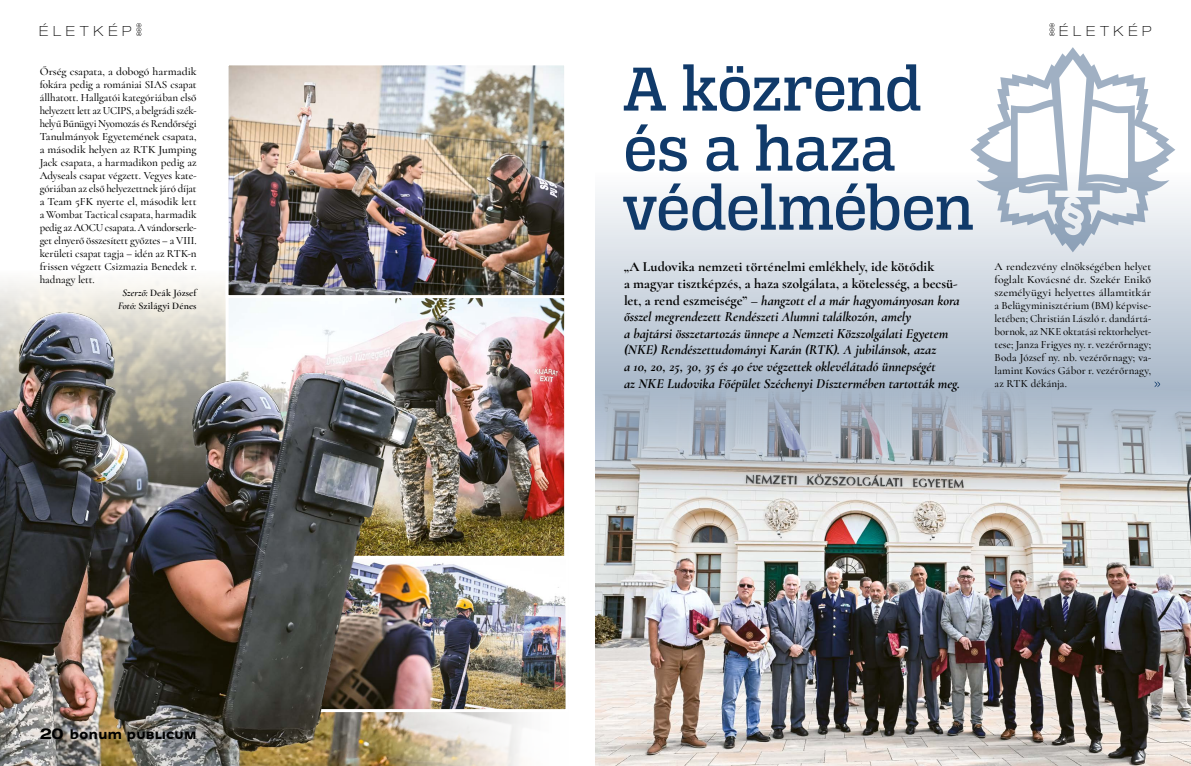
<style>
.page{position:relative;width:1191px;height:766px;background:#fff}
.page>*{position:absolute;margin:0;border:0;box-sizing:border-box;transform-origin:0 0}
.t1{font:66px/59.5px "Alianza Slab 500";letter-spacing:-.01em;color:#103a6a}
.t2{font:italic 700 14px/16.6px "Cormorant";color:#000}
.t3{font:700 14px "Westeinde Caption";letter-spacing:.005em;color:#000}
.t4{font:100 expanded 14px "Helvetica Neue LT Pro";letter-spacing:.35em;color:#000}
.t5{font:500 11px/13px "Cormorant";color:#000;text-align:justify;scale:1.06 1}
.t6{font:500 11px/13px "Cormorant";color:#000;text-align:justify;scale:1.05 1}
.t7{font:600 10px/13px "Cormorant";letter-spacing:.01em;color:#000;text-align:center}
.s1{font-style:italic}
.s2{font-family:"Helvetica Neue LT Pro";font-stretch:expanded;font-size:15px}
.s3{font-style:normal}
</style>
<div class="page">
<img style="left:0;top:279px;width:527px;height:486px">
<img style="left:423px;top:298px;width:140px;height:257px">
<svg style="left:595px;top:194px;width:596px;height:180px;background:#ced6e0"></svg>
<img style="left:595px;top:374px;width:596px;height:391px">
<img style="left:229px;top:66px;width:334px;height:228px">
<div style="left:225px;top:62px;width:342px;height:236px;border:3px solid #fff"></div>
<img style="left:423px;top:559px;width:141px;height:148px">
<div style="left:225px;top:555px;width:343px;height:156px;border:3px solid #fff"></div>
<img style="left:0;top:283px;width:423px;height:482px">
<svg style="left:970px;top:47px;width:205px;height:205px"></svg>
<svg style="left:1068px;top:213px;width:9px;height:6px"></svg>
<svg style="left:1154px;top:381px;width:6px;height:6px"></svg>
<svg style="left:1049px;top:23px;width:5px;height:13px"></svg>
<svg style="left:136px;top:23px;width:6px;height:13px"></svg>
<p class="t4" style="left:39px;top:23px;width:94px">ÉLETKÉP</p>
<p class="t5" style="left:40px;top:65px;width:149px">Őrség csapata, a dobogó harmadik fokára pedig a romániai SIAS csapat állhatott. Hallgatói kategóriában első helyezett lett az UCIPS, a belgrádi szék&shy;helyű Bűnügyi Nyomozás és Rendőrségi Tanulmányok Egyetemének csapata, a második helyen az RTK Jumping Jack csapata, a harmadikon pedig az Adyseals csapat végzett. Vegyes kate&shy;góriában az első helyezettnek járó díjat a Team 5FK nyerte el, második lett a Wombat Tactical csapata, harmadik pedig az AOCU csapata. A vándorserle&shy;get elnyerő összesített győztes – a VIII. kerületi csapat tagja – idén az RTK-n frissen végzett Csizmazia Benedek r. hadnagy lett.</p>
<p class="t7" style="left:118px;top:286px;width:80px"><span class="s1">Szerző:</span> Deák József<br><span class="s1">Fotó:</span> Szilágyi Dénes</p>
<p class="t3" style="left:40px;top:722px;width:158px"><span class="s2">20</span> bonum publicum</p>
<h1 class="t1" style="left:623px;top:59px;width:352px">A közrend és a haza védelmében</h1>
<p class="t2" style="left:624px;top:258px;width:337px"><span class="s3">„A Ludovika nemzeti történelmi emlékhely, ide kötődik<br>a magyar tisztképzés, a haza szolgálata, a kötelesség, a becsü&shy;let, a rend eszmeisége”</span> – hangzott el a már hagyományosan kora ősszel megrendezett Rendészeti Alumni találkozón, amely<br>a bajtársi összetartozás ünnepe a Nemzeti Közszolgálati Egyetem (NKE) Rendészettudományi Karán (RTK). A jubilánsok, azaz<br>a 10, 20, 25, 30, 35 és 40 éve végzettek oklevélátadó ünnepségét<br>az NKE Ludovika Főépület Széchenyi Dísztermében tartották meg.</p>
<p class="t4" style="left:1059px;top:23px;width:94px">ÉLETKÉP</p>
<p class="t6" style="left:994px;top:260px;width:151px">A rendezvény elnökségében helyet foglalt Kovácsné dr. Szekér Enikő személyügyi helyettes államtitkár a Belügyminisztérium (BM) képvise&shy;letében; Christián László r. dandártá&shy;bornok, az NKE oktatási rektorhelyet&shy;tese; Janza Frigyes ny. r. vezérőrnagy; Boda József ny. nb. vezérőrnagy; va&shy;lamint Kovács Gábor r. vezérőrnagy, az RTK dékánja.</p>
</div>
